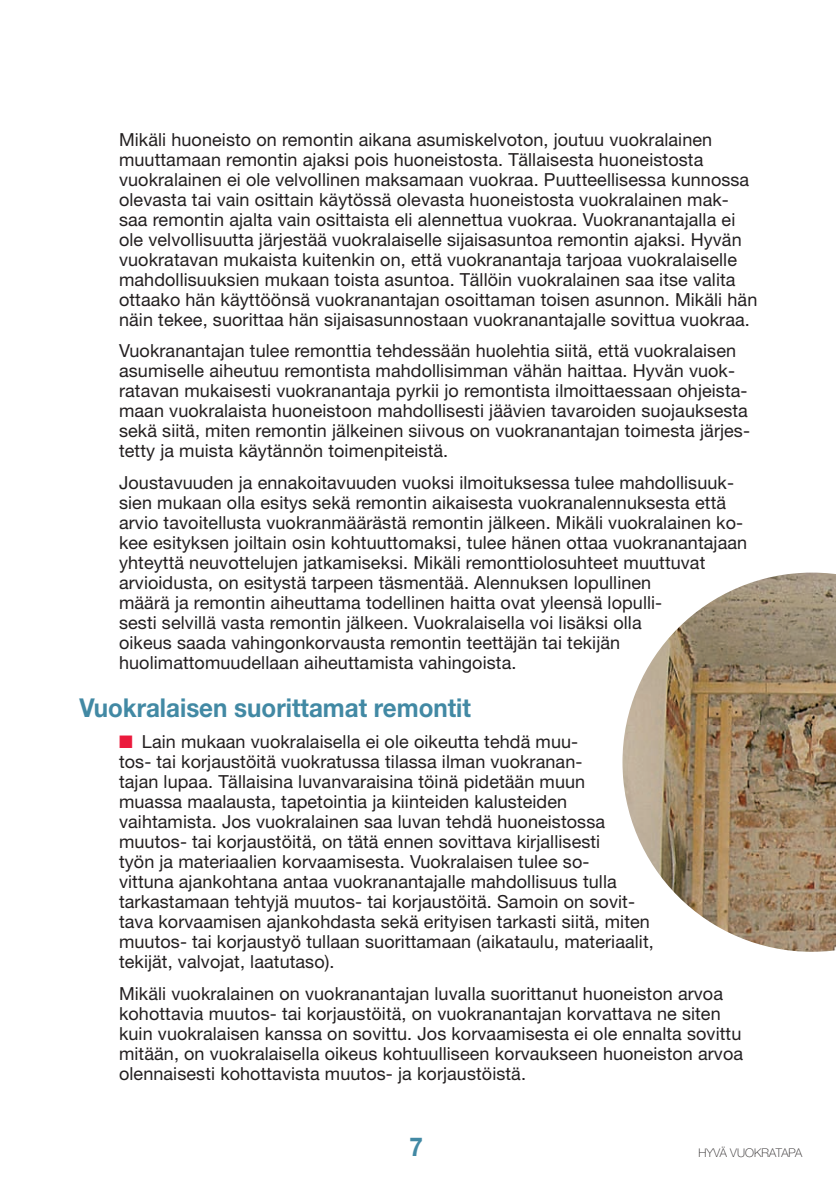
<style>
.page{position:relative;width:836px;height:1190px;background:#fff}
.page>*{position:absolute;margin:0;border:0;box-sizing:border-box;transform-origin:0 0}
.t1{font:700 26px "Helvetica Neue LT Std";color:#4289a4;scale:.93 1}
.t2{font:18px/20px "Helvetica Neue LT Std";letter-spacing:.005em;color:#231f20}
.t3{font:100 12px "Helvetica Neue LT Std";letter-spacing:.005em;color:#231f20}
.s1{color:#eb1a3c}
</style>
<div class="page">
<img style="left:622px;top:573px;width:214px;height:379px">
<p class="t2" style="left:119px;top:132px;width:640px">Mikäli huoneisto on remontin aikana asumiskelvoton, joutuu vuokralainen muuttamaan remontin ajaksi pois huoneistosta. Tällaisesta huoneistosta vuokralainen ei ole velvollinen maksamaan vuokraa. Puutteellisessa kunnossa olevasta tai vain osittain käytössä olevasta huoneistosta vuokralainen mak&shy;saa remontin ajalta vain osittaista eli alennettua vuokraa. Vuokranantajalla ei ole velvollisuutta järjestää vuokralaiselle sijaisasuntoa remontin ajaksi. Hyvän vuokratavan mukaista kuitenkin on, että vuokranantaja tarjoaa vuokralaiselle mahdollisuuksien mukaan toista asuntoa. Tällöin vuokralainen saa itse valita ottaako hän käyttöönsä vuokranantajan osoittaman toisen asunnon. Mikäli hän näin tekee, suorittaa hän sijaisasunnostaan vuokranantajalle sovittua vuokraa.</p>
<p class="t2" style="left:119px;top:343px;width:633px">Vuokranantajan tulee remonttia tehdessään huolehtia siitä, että vuokralaisen asumiselle aiheutuu remontista mahdollisimman vähän haittaa. Hyvän vuok&shy;ratavan mukaisesti vuokranantaja pyrkii jo remontista ilmoittaessaan ohjeista&shy;maan vuokralaista huoneistoon mahdollisesti jäävien tavaroiden suojauksesta sekä siitä, miten remontin jälkeinen siivous on vuokranantajan toimesta järjes&shy;tetty ja muista käytännön toimenpiteistä.</p>
<p class="t2" style="left:119px;top:475px;width:630px">Joustavuuden ja ennakoitavuuden vuoksi ilmoituksessa tulee mahdollisuuk&shy;sien mukaan olla esitys sekä remontin aikaisesta vuokranalennuksesta että arvio tavoitellusta vuokranmäärästä remontin jälkeen. Mikäli vuokralainen ko&shy;kee esityksen joiltain osin kohtuuttomaksi, tulee hänen ottaa vuokranantajaan yhteyttä neuvottelujen jatkamiseksi. Mikäli remonttiolosuhteet muuttuvat arvioidusta, on esitystä tarpeen täsmentää. Alennuksen lopullinen<br>määrä ja remontin aiheuttama todellinen haitta ovat yleensä lopulli-<br>sesti selvillä vasta remontin jälkeen. Vuokralaisella voi lisäksi olla<br>oikeus saada vahingonkorvausta remontin teettäjän tai tekijän huolimattomuudellaan aiheuttamista vahingoista.</p>
<h1 class="t1" style="left:79px;top:693px;width:423px">Vuokralaisen suorittamat remontit</h1>
<p class="t2" style="left:119px;top:734px;width:536px"><span class="s1">■</span> Lain mukaan vuokralaisella ei ole oikeutta tehdä muu-<br>tos- tai korjaustöitä vuokratussa tilassa ilman vuokranan-<br>tajan lupaa. Tällaisina luvanvaraisina töinä pidetään muun<br>muassa maalausta, tapetointia ja kiinteiden kalusteiden vaihtamista. Jos vuokralainen saa luvan tehdä huoneistossa muutos- tai korjaustöitä, on tätä ennen sovittava kirjallisesti<br>työn ja materiaalien korvaamisesta. Vuokralaisen tulee so-<br>vittuna ajankohtana antaa vuokranantajalle mahdollisuus tulla tarkastamaan tehtyjä muutos- tai korjaustöitä. Samoin on sovit&shy;tava korvaamisen ajankohdasta sekä erityisen tarkasti siitä, miten muutos- tai korjaustyö tullaan suorittamaan (aikataulu, materiaalit, tekijät, valvojat, laatutaso).</p>
<p class="t2" style="left:119px;top:986px;width:626px">Mikäli vuokralainen on vuokranantajan luvalla suorittanut huoneiston arvoa kohottavia muutos- tai korjaustöitä, on vuokranantajan korvattava ne siten kuin vuokralaisen kanssa on sovittu. Jos korvaamisesta ei ole ennalta sovittu mitään, on vuokralaisella oikeus kohtuulliseen korvaukseen huoneiston arvoa olennaisesti kohottavista muutos- ja korjaustöistä.</p>
<h1 class="t1" style="left:410px;top:1132px;width:16px">7</h1>
<p class="t3" style="left:698px;top:1146px;width:105px">HYVÄ VUOKRATAPA</p>
</div>
